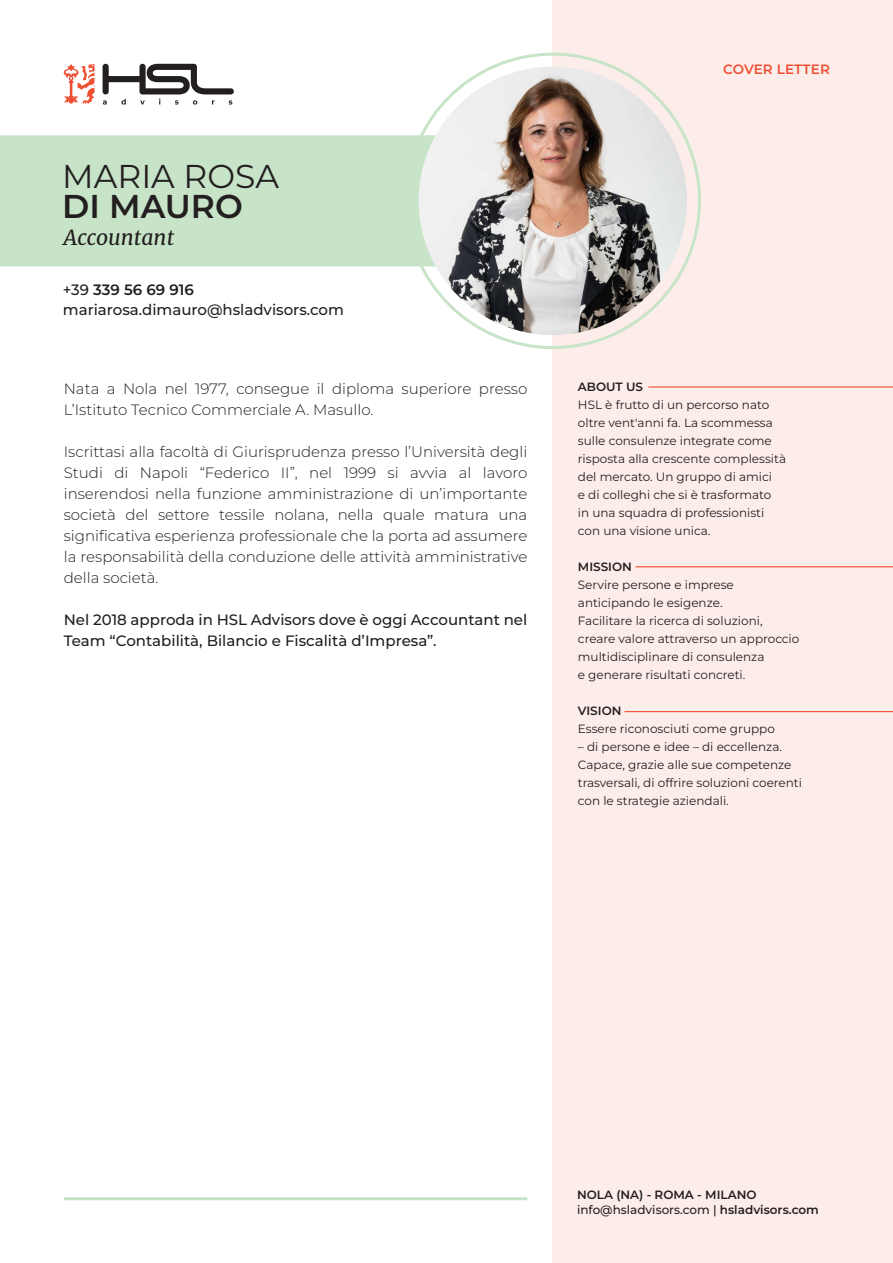
<style>
.page{position:relative;width:893px;height:1263px;background:#fff}
.page>*{position:absolute;margin:0;border:0;box-sizing:border-box;transform-origin:0 0}
.t1{font:33px "Montserrat";color:#231f20}
.t2{font:600 33px "Montserrat";color:#231f20}
.t3{font:italic 21px "Merriweather";color:#231f20}
.t4{font:300 15px/21px "Montserrat";color:#231f20}
.t5{font:500 15px/21px "Montserrat";color:#231f20}
.t6{font:600 13.5px "Montserrat";letter-spacing:.01em;color:#ef4e32}
.t7{font:12px/18px "Montserrat";color:#231f20}
.t8{font:600 12px/15px "Montserrat";color:#231f20}
.s1{font-weight:600}
.s2{font-weight:500}
</style>
<div class="page">
<div style="left:553px;top:0;width:340px;height:1263px;background:#fdedea"></div>
<div style="left:0;top:135px;width:436px;height:131px;background:#c8e4c8"></div>
<svg style="left:64px;top:64px;width:30px;height:40px"></svg>
<svg style="left:103px;top:64px;width:131px;height:41px"></svg>
<hr style="left:64px;top:1197px;width:463px;height:3px;background:#c8e4c8">
<hr style="left:648px;top:386px;width:245px;height:1px;background:#ef4e32">
<hr style="left:635px;top:566px;width:258px;height:1px;background:#ef4e32">
<hr style="left:624px;top:711px;width:269px;height:1px;background:#ef4e32">
<img style="left:419px;top:67px;width:268px;height:268px;border-radius:134px">
<h1 class="t1" style="left:62px;top:153px;width:218px">MARIA ROSA</h1>
<h1 class="t2" style="left:62px;top:183px;width:182px">DI MAURO</h1>
<h2 class="t3" style="left:64px;top:223px;width:112px">Accountant</h2>
<p class="t5" style="left:63px;top:280px;width:283px;line-height:19.5px">+39 <span class="s1">339 56 69 916 </span>mariarosa.dimauro@hsladvisors.com</p>
<p class="t4" style="left:64px;top:377px;width:465px">Nata a Nola nel 1977, consegue il diploma superiore presso<br>L’Istituto Tecnico Commerciale A. Masullo.</p>
<p class="t4" style="left:64px;top:440px;width:465px;text-align:justify">Iscrittasi alla facoltà di Giurisprudenza presso l’Università degli Studi di Napoli “Federico II”, nel 1999 si avvia al lavoro inserendosi nella funzione amministrazione di un’importante società del settore tessile nolana, nella quale matura una significativa esperienza professionale che la porta ad assumere la responsabilità della conduzione delle attività amministrative della società.</p>
<p class="t5" style="left:64px;top:608px;width:465px">Nel 2018 approda in HSL Advisors dove è oggi Accountant nel<br>Team “Contabilità, Bilancio e Fiscalità d’Impresa”.</p>
<p class="t6" style="left:723px;top:59px;width:108px">COVER LETTER</p>
<p class="t8" style="left:578px;top:379px;width:67px">ABOUT US</p>
<p class="t7" style="left:578px;top:396px;width:210px">HSL è frutto di un percorso nato oltre vent'anni fa. La scommessa sulle consulenze integrate come risposta alla crescente complessità del mercato. Un gruppo di amici<br>e di colleghi che si è trasformato<br>in una squadra di professionisti con una visione unica.</p>
<p class="t8" style="left:578px;top:559px;width:56px">MISSION</p>
<p class="t7" style="left:578px;top:576px;width:223px">Servire persone e imprese anticipando le esigenze.<br>Facilitare la ricerca di soluzioni, creare valore attraverso un approccio multidisciplinare di consulenza<br>e generare risultati concreti.</p>
<p class="t8" style="left:578px;top:703px;width:45px">VISION</p>
<p class="t7" style="left:578px;top:720px;width:198px">Essere riconosciuti come gruppo</p>
<p class="t7" style="left:578px;top:738px;width:226px">– di persone e idee – di eccellenza.<br>Capace, grazie alle sue competenze trasversali, di offrire soluzioni coerenti con le strategie aziendali.</p>
<p class="t8" style="left:577px;top:1187px;width:243px">NOLA (NA) - ROMA - MILANO <span class="s2">info@hsladvisors.com |</span> hsladvisors.com</p>
</div>
